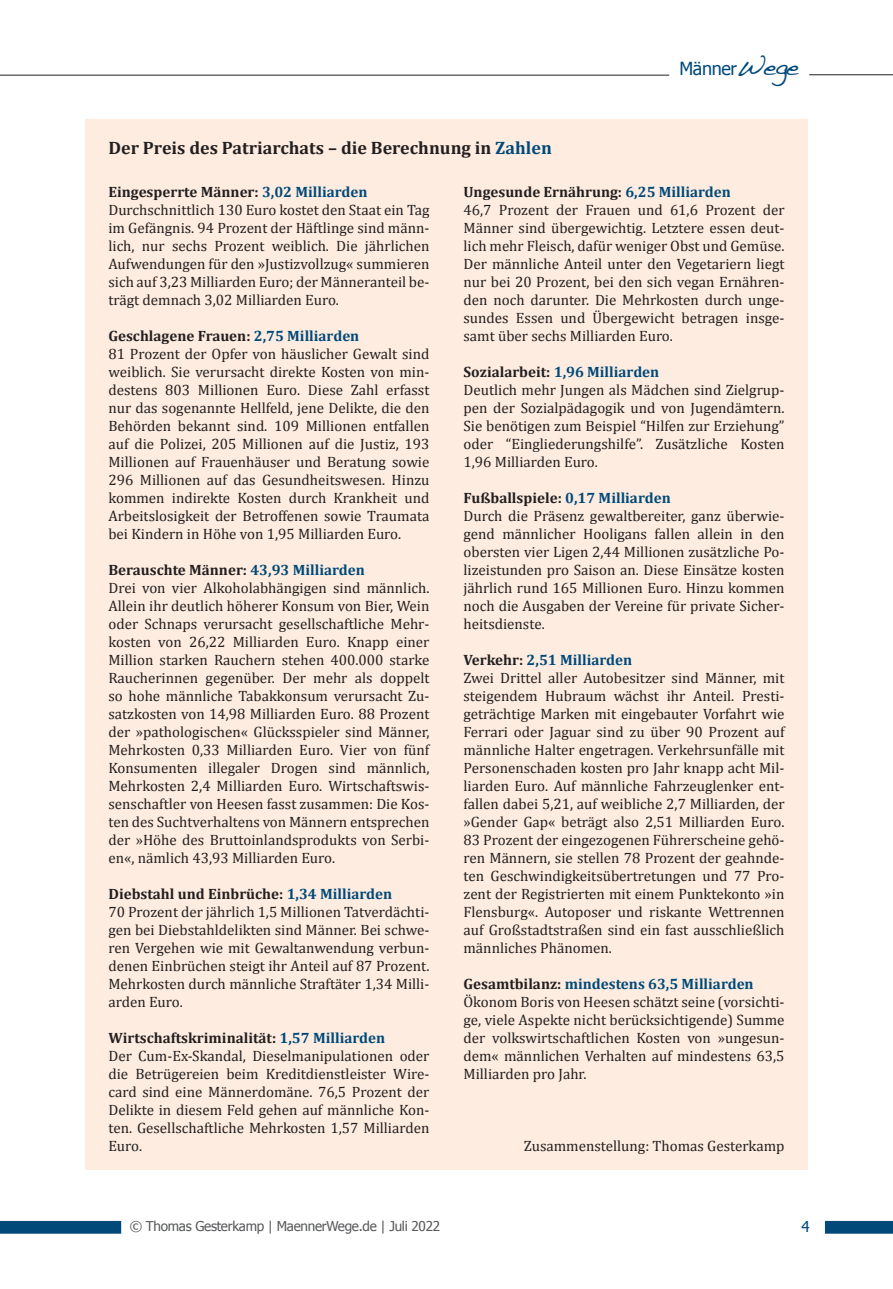
<style>
.page{position:relative;width:893px;height:1289px;background:#fff}
.page>*{position:absolute;margin:0;border:0;box-sizing:border-box;transform-origin:0 0}
.Lauftext_Cambria{font:700 18px "Cambria";color:#231f20}
.t1{font:18px "Tahoma";letter-spacing:-.02em;color:#004979}
.Lauftext_Cambria-2{font:15px/18px "Cambria";color:#231f20;text-align:justify}
.Lauftext_Cambria-3{font:700 15px "Cambria";color:#231f20}
.Lauftext_Cambria-4{font:700 15px "Cambria";color:#004979}
.t2{font:15px "Tahoma";color:#004979}
.t3{font:13.5px "Tahoma";letter-spacing:-.02em;color:#57585a}
.s1{color:#004979}
.s2{font-family:"Handwriting Dakota";font-size:27px}
.s3{color:#231f20}
</style>
<div class="page">
<svg style="left:0;top:1220px;width:121px;height:13px;background:#125682"></svg>
<svg style="left:825px;top:1220px;width:68px;height:13px"></svg>
<hr style="left:809px;top:74px;width:84px;height:1px;background:#231f20">
<hr style="left:0;top:75px;width:669px;height:1px;background:#231f20">
<div style="left:85px;top:119px;width:723px;height:1050px;background:#fdecdf"></div>
<p class="Lauftext_Cambria" style="left:108px;top:137px;width:445px">Der Preis des Patriarchats – die Berechnung in <span class="s1">Zahlen</span></p>
<p class="t1" style="left:679px;top:57px;width:121px">Männer<span class="s2">Wege</span></p>
<p class="Lauftext_Cambria-3" style="left:108px;top:182px;width:261px">Eingesperrte Männer: <span class="s1">3,02 Milliarden</span></p>
<p class="Lauftext_Cambria-2" style="left:108px;top:200px;width:323px">Durchschnittlich 130 Euro kostet den Staat ein Tag im Gefängnis. 94 Prozent der Häftlinge sind männ&shy;lich, nur sechs Prozent weiblich. Die jährlichen Aufwendungen für den »Justizvollzug« summieren sich auf 3,23 Milliarden Euro; der Männeranteil be&shy;trägt demnach 3,02 Milliarden Euro.</p>
<p class="Lauftext_Cambria-3" style="left:108px;top:326px;width:252px">Geschlagene Frauen: <span class="s1">2,75 Milliarden</span></p>
<p class="Lauftext_Cambria-2" style="left:108px;top:344px;width:323px">81 Prozent der Opfer von häuslicher Gewalt sind weiblich. Sie verursacht direkte Kosten von min&shy;destens 803 Millionen Euro. Diese Zahl erfasst nur das sogenannte Hellfeld, jene Delikte, die den Behörden bekannt sind. 109 Millionen entfallen auf die Polizei, 205 Millionen auf die Justiz, 193<br>Millionen auf Frauenhäuser und Beratung sowie 296 Millionen auf das Gesundheitswesen. Hinzu kommen indirekte Kosten durch Krankheit und Arbeitslosigkeit der Betroffenen sowie Traumata bei Kindern in Höhe von 1,95 Milliarden Euro.</p>
<p class="Lauftext_Cambria-3" style="left:108px;top:560px;width:258px">Berauschte Männer: <span class="s1">43,93 Milliarden</span></p>
<p class="Lauftext_Cambria-2" style="left:108px;top:578px;width:323px">Drei von vier Alkoholabhängigen sind männlich.<br>Allein ihr deutlich höherer Konsum von Bier, Wein oder Schnaps verursacht gesellschaftliche Mehr&shy;kosten von 26,22 Milliarden Euro. Knapp einer Million starken Rauchern stehen 400.000 starke Raucherinnen gegenüber. Der mehr als doppelt so hohe männliche Tabakkonsum verursacht Zu&shy;satzkosten von 14,98 Milliarden Euro. 88 Prozent der »pathologischen« Glücksspieler sind Männer, Mehrkosten 0,33 Milliarden Euro. Vier von fünf Konsumenten illegaler Drogen sind männlich, Mehrkosten 2,4 Milliarden Euro. Wirtschaftswis&shy;senschaftler von Heesen fasst zusammen: Die Kos&shy;ten des Suchtverhaltens von Männern entsprechen der »Höhe des Bruttoinlandsprodukts von Serbi&shy;en«, nämlich 43,93 Milliarden Euro.</p>
<p class="Lauftext_Cambria-3" style="left:108px;top:884px;width:285px">Diebstahl und Einbrüche: <span class="s1">1,34 Milliarden</span></p>
<p class="Lauftext_Cambria-2" style="left:108px;top:902px;width:323px">70 Prozent der jährlich 1,5 Millionen Tatverdächti&shy;gen bei Diebstahldelikten sind Männer. Bei schwe&shy;ren Vergehen wie mit Gewaltanwendung verbun&shy;denen Einbrüchen steigt ihr Anteil auf 87 Prozent.<br>Mehrkosten durch männliche Straftäter 1,34 Milli&shy;arden Euro.</p>
<p class="Lauftext_Cambria-3" style="left:108px;top:1028px;width:278px">Wirtschaftskriminalität: <span class="s1">1,57 Milliarden</span></p>
<p class="Lauftext_Cambria-2" style="left:108px;top:1046px;width:323px">Der Cum-Ex-Skandal, Dieselmanipulationen oder die Betrügereien beim Kreditdienstleister Wire&shy;card sind eine Männerdomäne. 76,5 Prozent der Delikte in diesem Feld gehen auf männliche Kon&shy;ten. Gesellschaftliche Mehrkosten 1,57 Milliarden Euro.</p>
<p class="Lauftext_Cambria-3" style="left:463px;top:182px;width:269px">Ungesunde Ernährung: <span class="s1">6,25 Milliarden</span></p>
<p class="Lauftext_Cambria-2" style="left:463px;top:200px;width:323px">46,7 Prozent der Frauen und 61,6 Prozent der Männer sind übergewichtig. Letztere essen deut&shy;lich mehr Fleisch, dafür weniger Obst und Gemüse.<br>Der männliche Anteil unter den Vegetariern liegt nur bei 20 Prozent, bei den sich vegan Ernähren&shy;den noch darunter. Die Mehrkosten durch unge&shy;sundes Essen und Übergewicht betragen insge&shy;samt über sechs Milliarden Euro.</p>
<p class="Lauftext_Cambria-4" style="left:463px;top:362px;width:197px"><span class="s3">Sozialarbeit:</span> 1,96 Milliarden</p>
<p class="Lauftext_Cambria-2" style="left:463px;top:380px;width:323px">Deutlich mehr Jungen als Mädchen sind Zielgrup&shy;pen der Sozialpädagogik und von Jugendämtern.<br>Sie benötigen zum Beispiel “Hilfen zur Erziehung” oder “Eingliederungshilfe”. Zusätzliche Kosten 1,96 Milliarden Euro.</p>
<p class="Lauftext_Cambria-3" style="left:463px;top:488px;width:209px">Fußballspiele: <span class="s1">0,17 Milliarden</span></p>
<p class="Lauftext_Cambria-2" style="left:463px;top:506px;width:323px">Durch die Präsenz gewaltbereiter, ganz überwie&shy;gend männlicher Hooligans fallen allein in den obersten vier Ligen 2,44 Millionen zusätzliche Po&shy;lizeistunden pro Saison an. Diese Einsätze kosten jährlich rund 165 Millionen Euro. Hinzu kommen noch die Ausgaben der Vereine für private Sicher&shy;heitsdienste.</p>
<p class="Lauftext_Cambria-4" style="left:463px;top:650px;width:170px"><span class="s3">Verkehr:</span> 2,51 Milliarden</p>
<p class="Lauftext_Cambria-2" style="left:463px;top:668px;width:323px">Zwei Drittel aller Autobesitzer sind Männer, mit steigendem Hubraum wächst ihr Anteil. Presti&shy;geträchtige Marken mit eingebauter Vorfahrt wie Ferrari oder Jaguar sind zu über 90 Prozent auf männliche Halter engetragen. Verkehrsunfälle mit Personenschaden kosten pro Jahr knapp acht Mil&shy;liarden Euro. Auf männliche Fahrzeuglenker ent&shy;fallen dabei 5,21, auf weibliche 2,7 Milliarden, der »Gender Gap« beträgt also 2,51 Milliarden Euro.<br>83 Prozent der eingezogenen Führerscheine gehö&shy;ren Männern, sie stellen 78 Prozent der geahnde&shy;ten Geschwindigkeitsübertretungen und 77 Pro&shy;zent der Registrierten mit einem Punktekonto »in Flensburg«. Autoposer und riskante Wettrennen auf Großstadtstraßen sind ein fast ausschließlich männliches Phänomen.</p>
<p class="Lauftext_Cambria-4" style="left:463px;top:974px;width:292px"><span class="s3">Gesamtbilanz:</span> mindestens 63,5 Milliarden</p>
<p class="Lauftext_Cambria-2" style="left:463px;top:992px;width:323px">Ökonom Boris von Heesen schätzt seine (vorsichti&shy;ge, viele Aspekte nicht berücksichtigende) Summe der volkswirtschaftlichen Kosten von »ungesun&shy;dem« männlichen Verhalten auf mindestens 63,5<br>Milliarden pro Jahr.</p>
<p class="Lauftext_Cambria-2" style="left:524px;top:1136px;width:262px">Zusammenstellung: Thomas Gesterkamp</p>
<p class="t3" style="left:130px;top:1217px;width:312px">© Thomas Gesterkamp | MaennerWege.de | Juli 2022</p>
<p class="t2" style="left:801px;top:1217px;width:10px">4</p>
</div>
